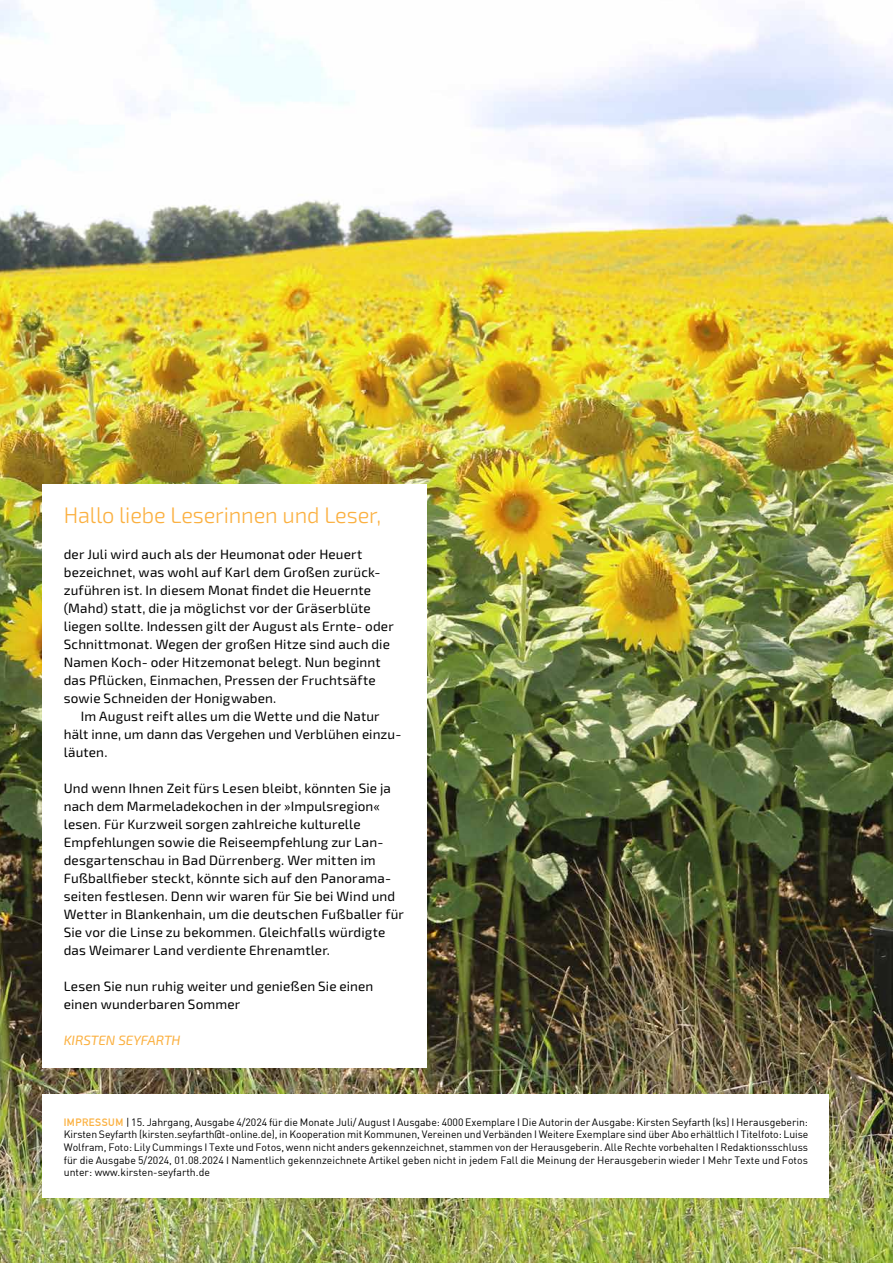
<style>
.page{position:relative;width:893px;height:1263px;background:#fff}
.page>*{position:absolute;margin:0;border:0;box-sizing:border-box;transform-origin:0 0}
.t1{font:300 22.5px "Exo 2.0";letter-spacing:-.005em;color:#fbb040}
.t2{font:13.5px/18px "Exo 2.0";letter-spacing:.01em;color:#000}
.t3{font:italic 13.5px "Exo 2.0";letter-spacing:-.01em;color:#fbb040}
.t4{font:10.5px/12.6px "DIN";color:#000;text-align:justify}
.s1{font-family:"DIN Alternate";font-weight:700;color:#fbb040}
</style>
<div class="page">
<img style="left:0;top:0;width:893px;height:1263px">
<div style="left:43px;top:1094px;width:786px;height:103px;background:#fff"></div>
<div style="left:43px;top:484px;width:384px;height:583px;background:#fff"></div>
<h1 class="t1" style="left:64px;top:502px;width:319px">Hallo liebe Leserinnen und Leser,</h1>
<p class="t2" style="left:64px;top:546px;width:331px">der Juli wird auch als der Heumonat oder Heuert bezeichnet, was wohl auf Karl dem Großen zurück&shy;zuführen ist. In diesem Monat findet die Heuernte (Mahd) statt, die ja möglichst vor der Gräserblüte liegen sollte. Indessen gilt der August als Ernte- oder Schnittmonat. Wegen der großen Hitze sind auch die Namen Koch- oder Hitzemonat belegt. Nun beginnt das Pflücken, Einmachen, Pressen der Fruchtsäfte sowie Schneiden der Honigwaben.</p>
<p class="t2" style="left:64px;top:708px;width:339px;text-indent:17px">Im August reift alles um die Wette und die Natur hält inne, um dann das Vergehen und Verblühen einzu&shy;läuten.</p>
<p class="t2" style="left:64px;top:780px;width:342px">Und wenn Ihnen Zeit fürs Lesen bleibt, könnten Sie ja nach dem Marmeladekochen in der »Impulsregion« lesen. Für Kurzweil sorgen zahlreiche kulturelle Empfehlungen sowie die Reiseempfehlung zur Lan&shy;desgartenschau in Bad Dürrenberg. Wer mitten im Fußballfieber steckt, könnte sich auf den Panorama&shy;seiten festlesen. Denn wir waren für Sie bei Wind und Wetter in Blankenhain, um die deutschen Fußballer für Sie vor die Linse zu bekommen. Gleichfalls würdigte das Weimarer Land verdiente Ehrenamtler.</p>
<p class="t2" style="left:64px;top:978px;width:311px">Lesen Sie nun ruhig weiter und genießen Sie einen einen wunderbaren Sommer</p>
<p class="t3" style="left:64px;top:1033px;width:118px">KIRSTEN SEYFARTH</p>
<p class="t4" style="left:64px;top:1115px;width:746px"><span class="s1">IMPRESSUM</span> | 15. Jahrgang, Ausgabe 4/2024 für die Monate Juli/ August I Ausgabe: 4000 Exemplare I Die Autorin der Ausgabe: Kirsten Seyfarth (ks) I Herausgeberin:<br>Kirsten Seyfarth (kirsten.seyfarth@t-online.de), in Kooperation mit Kommunen, Vereinen und Verbänden I Weitere Exemplare sind über Abo erhältlich I Titelfoto: Luise Wolfram, Foto: Lily Cummings I Texte und Fotos, wenn nicht anders gekennzeichnet, stammen von der Herausgeberin. Alle Rechte vorbehalten I Redaktionsschluss für die Ausgabe 5/2024, 01.08.2024 I Namentlich gekennzeichnete Artikel geben nicht in jedem Fall die Meinung der Herausgeberin wieder I Mehr Texte und Fotos unter: www.kirsten-seyfarth.de</p>
</div>
